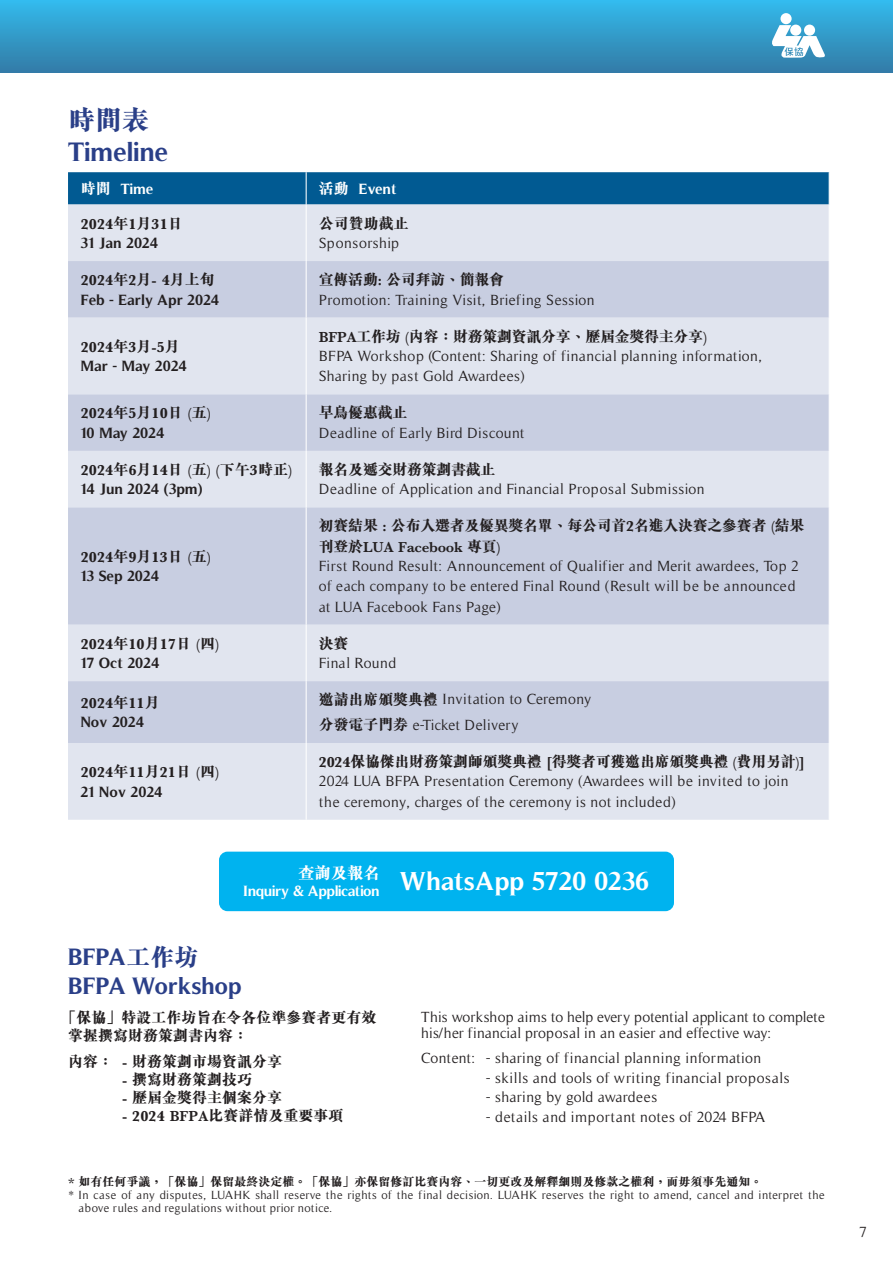
<style>
.page{position:relative;width:893px;height:1263px;background:#fff}
.page>*{position:absolute;margin:0;border:0;box-sizing:border-box;transform-origin:0 0}
.t1{font:700 27px "Timeless";color:#2a3f88}
.t2{font:800 27px "M Sung HK";color:#2a3f88}
.t3{font:700 26.25px "Timeless";color:#fff}
.t4{font:700 24px/28.5px "Timeless";color:#2a3f88}
.t5{font:800 16.5px "M Sung HK";letter-spacing:-.01em;color:#fff}
.t6{font:15px/20.2px "Timeless";letter-spacing:.025em;color:#231f20}
.t7{font:800 15px/18px "M Sung HK";color:#231f20}
.t8{font:800 15px/20.2px "M Sung HK";letter-spacing:-.02em;color:#231f20}
.t9{font:700 15px "Timeless";color:#231f20}
.t10{font:700 15px "Timeless";letter-spacing:-.025em;color:#fff}
.t11{font:15px "Timeless";color:#231f20}
.t12{font:12px/13.5px "Timeless";letter-spacing:.03em;color:#231f20}
.t13{font:800 12px "M Sung HK";color:#231f20}
.s1{font-family:"M Sung HK";font-weight:800}
</style>
<div class="page">
<div style="left:0;top:0;width:893px;height:72px;background:linear-gradient(to bottom,#33bbed,#337ca7)"></div>
<svg style="left:770px;top:13px;width:56px;height:46px"></svg>
<div style="left:219px;top:852px;width:455px;height:59px;background:#00b3ef;border-radius:9px"></div>
<div style="left:68px;top:172px;width:761px;height:33px;background:#015a92"></div>
<div style="left:68px;top:205px;width:761px;height:615px;background:#e1e5ef"></div>
<svg style="left:68px;top:261px;width:761px;height:482px;background:#d1d7e6"></svg>
<hr style="left:306px;top:172px;width:1px;height:33px;background:#fff">
<hr style="left:306px;top:205px;width:1px;height:56px;background:#fff">
<hr style="left:306px;top:261px;width:1px;height:57px;background:#fff">
<hr style="left:306px;top:318px;width:1px;height:76px;background:#fff">
<hr style="left:306px;top:394px;width:1px;height:57px;background:#fff">
<hr style="left:306px;top:451px;width:1px;height:56px;background:#fff">
<hr style="left:306px;top:507px;width:1px;height:118px;background:#fff">
<hr style="left:306px;top:625px;width:1px;height:56px;background:#fff">
<hr style="left:306px;top:681px;width:1px;height:62px;background:#fff">
<hr style="left:306px;top:743px;width:1px;height:77px;background:#fff">
<h1 class="t2" style="left:68px;top:102px;width:82px">時間表</h1>
<h1 class="t1" style="left:68px;top:136px;width:102px">Timeline</h1>
<p class="t10" style="left:81px;top:179px;width:74px"><span class="s1">時間</span> Time</p>
<p class="t10" style="left:319px;top:179px;width:80px"><span class="s1">活動</span> Event</p>
<p class="t7" style="left:81px;top:213px;width:104px">2024年1月31日</p>
<p class="t9" style="left:81px;top:234px;width:79px">31 Jan 2024</p>
<p class="t7" style="left:319px;top:213px;width:91px">公司贊助截止</p>
<p class="t6" style="left:319px;top:233px;width:82px">Sponsorship</p>
<p class="t7" style="left:81px;top:270px;width:136px">2024年2月- 4月上旬</p>
<p class="t9" style="left:81px;top:291px;width:140px">Feb - Early Apr 2024</p>
<p class="t7" style="left:81px;top:337px;width:101px">2024年3月-5月</p>
<p class="t9" style="left:81px;top:357px;width:108px">Mar - May 2024</p>
<p class="t7" style="left:81px;top:403px;width:132px">2024年5月10日 (五)</p>
<p class="t9" style="left:81px;top:424px;width:85px">10 May 2024</p>
<p class="t7" style="left:81px;top:460px;width:213px">2024年6月14日 (五) (下午3時正)</p>
<p class="t9" style="left:81px;top:480px;width:124px">14 Jun 2024 (3pm)</p>
<p class="t7" style="left:81px;top:547px;width:132px">2024年9月13日 (五)</p>
<p class="t9" style="left:81px;top:567px;width:80px">13 Sep 2024</p>
<p class="t7" style="left:81px;top:633px;width:140px">2024年10月17日 (四)</p>
<p class="t9" style="left:81px;top:654px;width:80px">17 Oct 2024</p>
<p class="t7" style="left:81px;top:693px;width:80px">2024年11月</p>
<p class="t9" style="left:81px;top:713px;width:65px">Nov 2024</p>
<p class="t7" style="left:81px;top:762px;width:140px">2024年11月21日 (四)</p>
<p class="t9" style="left:81px;top:782px;width:84px">21 Nov 2024</p>
<p class="t8" style="left:319px;top:269px;width:187px">宣傳活動: 公司拜訪、簡報會</p>
<p class="t6" style="left:319px;top:289px;width:277px">Promotion: Training Visit, Briefing Session</p>
<p class="t8" style="left:319px;top:325px;width:390px">BFPA工作坊 (內容：財務策劃資訊分享、歷屆金獎得主分享)</p>
<p class="t6" style="left:319px;top:346px;width:445px">BFPA Workshop (Content: Sharing of financial planning information,<br>Sharing by past Gold Awardees)</p>
<p class="t7" style="left:319px;top:403px;width:90px">早鳥優惠截止</p>
<p class="t6" style="left:319px;top:423px;width:207px">Deadline of Early Bird Discount</p>
<p class="t8" style="left:319px;top:459px;width:178px">報名及遞交財務策劃書截止</p>
<p class="t6" style="left:319px;top:479px;width:387px">Deadline of Application and Financial Proposal Submission</p>
<p class="t8" style="left:319px;top:515px;width:487px">初賽結果 : 公布入選者及優異獎名單、每公司首2名進入決賽之參賽者 (結果刊登於LUA Facebook 專頁)</p>
<p class="t6" style="left:319px;top:556px;width:481px">First Round Result: Announcement of Qualifier and Merit awardees, Top 2 of each company to be entered Final Round (Result will be be announced at LUA Facebook Fans Page)</p>
<p class="t7" style="left:319px;top:633px;width:31px">決賽</p>
<p class="t6" style="left:319px;top:653px;width:79px">Final Round</p>
<p class="t6" style="left:319px;top:687px;width:274px;line-height:25.2px"><span class="s1">邀請出席頒獎典禮</span> Invitation to Ceremony<span class="s1">分發電子門券</span> e-Ticket Delivery</p>
<p class="t8" style="left:319px;top:751px;width:488px">2024保協傑出財務策劃師頒獎典禮 [得獎者可獲邀出席頒獎典禮 (費用另計)]</p>
<p class="t6" style="left:319px;top:771px;width:471px">2024 LUA BFPA Presentation Ceremony (Awardees will be invited to join the ceremony, charges of the ceremony is not included)</p>
<p class="t5" style="left:298px;top:861px;width:83px">查詢及報名</p>
<p class="t10" style="left:244px;top:882px;width:138px">Inquiry &amp; Application</p>
<h3 class="t4" style="left:68px;top:942px;width:176px">BFPA<span class="s1">工作坊<br></span>BFPA Workshop</h3>
<p class="t7" style="left:68px;top:1007px;width:310px;text-indent:-7px">「保協」特設工作坊旨在令各位準參賽者更有效掌握撰寫財務策劃書內容：</p>
<p class="t7" style="left:68px;top:1052px;width:216px">內容： - 財務策劃市場資訊分享</p>
<p class="t7" style="left:122px;top:1070px;width:132px">- 撰寫財務策劃技巧</p>
<p class="t7" style="left:122px;top:1088px;width:162px">- 歷屆金獎得主個案分享</p>
<p class="t7" style="left:122px;top:1106px;width:223px">- 2024 BFPA比賽詳情及重要事項</p>
<h2 class="t3" style="left:400px;top:866px;width:251px">WhatsApp 5720 0236</h2>
<p class="t6" style="left:421px;top:1008px;width:405px;line-height:16.5px">This workshop aims to help every potential applicant to complete his/her financial proposal in an easier and effective way:</p>
<p class="t6" style="left:421px;top:1048px;width:341px">Content: - sharing of financial planning information</p>
<p class="t6" style="left:486px;top:1067px;width:305px">- skills and tools of writing financial proposals</p>
<p class="t11" style="left:486px;top:1089px;width:173px">- sharing by gold awardees</p>
<p class="t6" style="left:486px;top:1106px;width:281px">- details and important notes of 2024 BFPA</p>
<p class="t13" style="left:68px;top:1173px;width:696px">* 如有任何爭議，「保協」保留最終決定權。「保協」亦保留修訂比賽內容、一切更改及解釋細則及修款之權利，而毋須事先通知。</p>
<p class="t12" style="left:79px;top:1188px;width:748px;text-indent:-10px">* In case of any disputes, LUAHK shall reserve the rights of the final decision. LUAHK reserves the right to amend, cancel and interpret the above rules and regulations without prior notice.</p>
<p class="t6" style="left:859px;top:1222px;width:9px">7</p>
</div>
